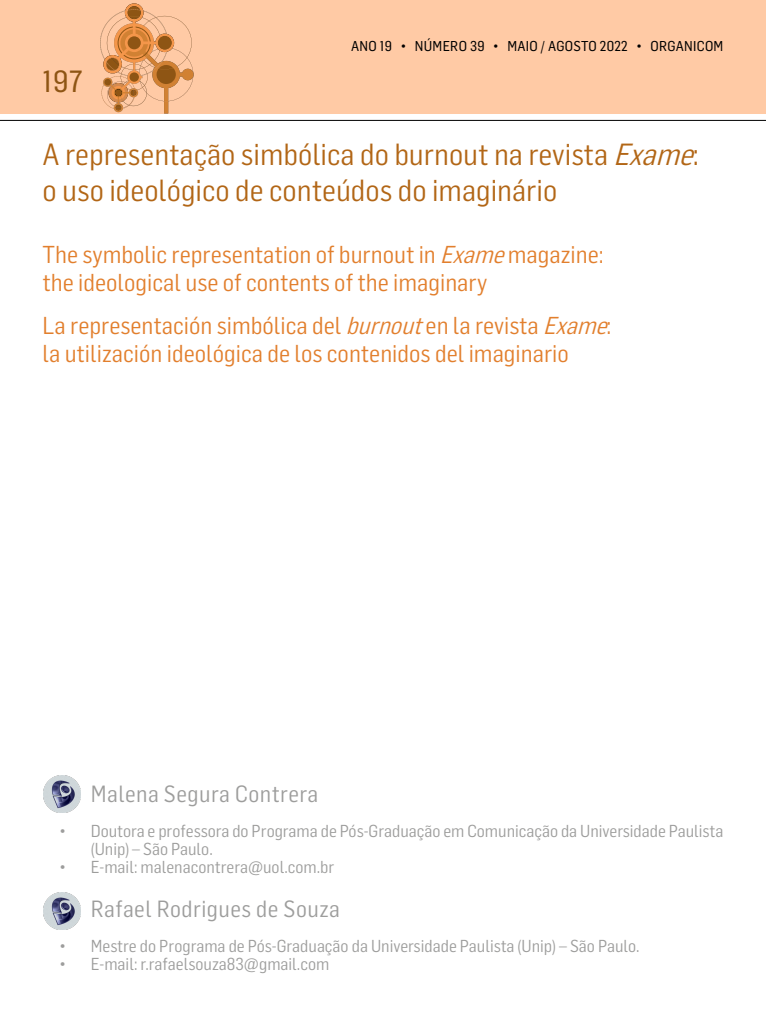
<style>
.page{position:relative;width:766px;height:1021px;background:#fff}
.page>*{position:absolute;margin:0;border:0;box-sizing:border-box;transform-origin:0 0}
.t1{font:30px/36px "Flama Semicondensed";color:#b26616}
.t2{font:30px "Flama Semicondensed Basic";color:#8e5514}
.t3{font:24px/28px "Flama Semicondensed";color:#e27f2d}
.t4{font:23px "Flama Semicondensed";letter-spacing:.02em;color:#9d9d9c}
.t5{font:17px/18px "Flama Semicondensed";color:#9d9d9c}
.t6{font:14px "Flama Semicondensed Basic";letter-spacing:.02em;color:#000}
.s1{font-style:italic}
</style>
<div class="page">
<div style="left:0;top:0;width:765px;height:113px;background:#ffcaa5"></div>
<svg style="left:100px;top:3px;width:93px;height:110px"></svg>
<div style="left:158px;top:36px;width:14px;height:14px;background:#8e5514;border-radius:50%"></div>
<div style="left:104px;top:79px;width:7px;height:7px;background:#8e5514;border-radius:3px"></div>
<div style="left:128px;top:36px;width:13px;height:13px;background:#8e5514;border-radius:50%"></div>
<div style="left:115px;top:89px;width:7px;height:7px;background:#8e5514;border-radius:3px"></div>
<div style="left:129px;top:72px;width:10px;height:10px;background:#8e5514;border-radius:5px"></div>
<hr style="left:0;top:120px;width:765px;height:1px;background:#000">
<img style="left:43px;top:775px;width:37px;height:37px">
<img style="left:43px;top:892px;width:37px;height:37px">
<h1 class="t2" style="left:43px;top:62px;width:42px">197</h1>
<p class="t6" style="left:351px;top:37px;width:373px">ANO 19 • NÚMERO 39 • MAIO / AGOSTO 2022 • ORGANICOM</p>
<h1 class="t1" style="left:43px;top:135px;width:661px">A representação simbólica do burnout na revista <span class="s1">Exame</span>: o uso ideológico de conteúdos do imaginário</h1>
<h2 class="t3" style="left:43px;top:240px;width:562px">The symbolic representation of burnout in <span class="s1">Exame</span>magazine: the ideological use of contents of the imaginary</h2>
<h2 class="t3" style="left:43px;top:310px;width:573px">La representación simbólica del <span class="s1">burnout</span>en la revista <span class="s1">Exame</span>: la utilización ideológica de los contenidos del imaginario</h2>
<h3 class="t4" style="left:91px;top:778px;width:229px">Malena Segura Contrera</h3>
<p class="t5" style="left:91px;top:820px;width:634px;text-indent:-31px">• Doutora e professora do Programa de Pós-Graduação em Comunicação da Universidade Paulista (Unip) – São Paulo.</p>
<p class="t5" style="left:60px;top:856px;width:276px">• E-mail: malenacontrera@uol.com.br</p>
<h3 class="t4" style="left:91px;top:894px;width:251px">Rafael Rodrigues de Souza</h3>
<p class="t5" style="left:60px;top:936px;width:581px">• Mestre do Programa de Pós-Graduação da Universidade Paulista (Unip) – São Paulo.</p>
<p class="t5" style="left:60px;top:954px;width:271px">• E-mail: r.rafaelsouza83@gmail.com</p>
</div>
